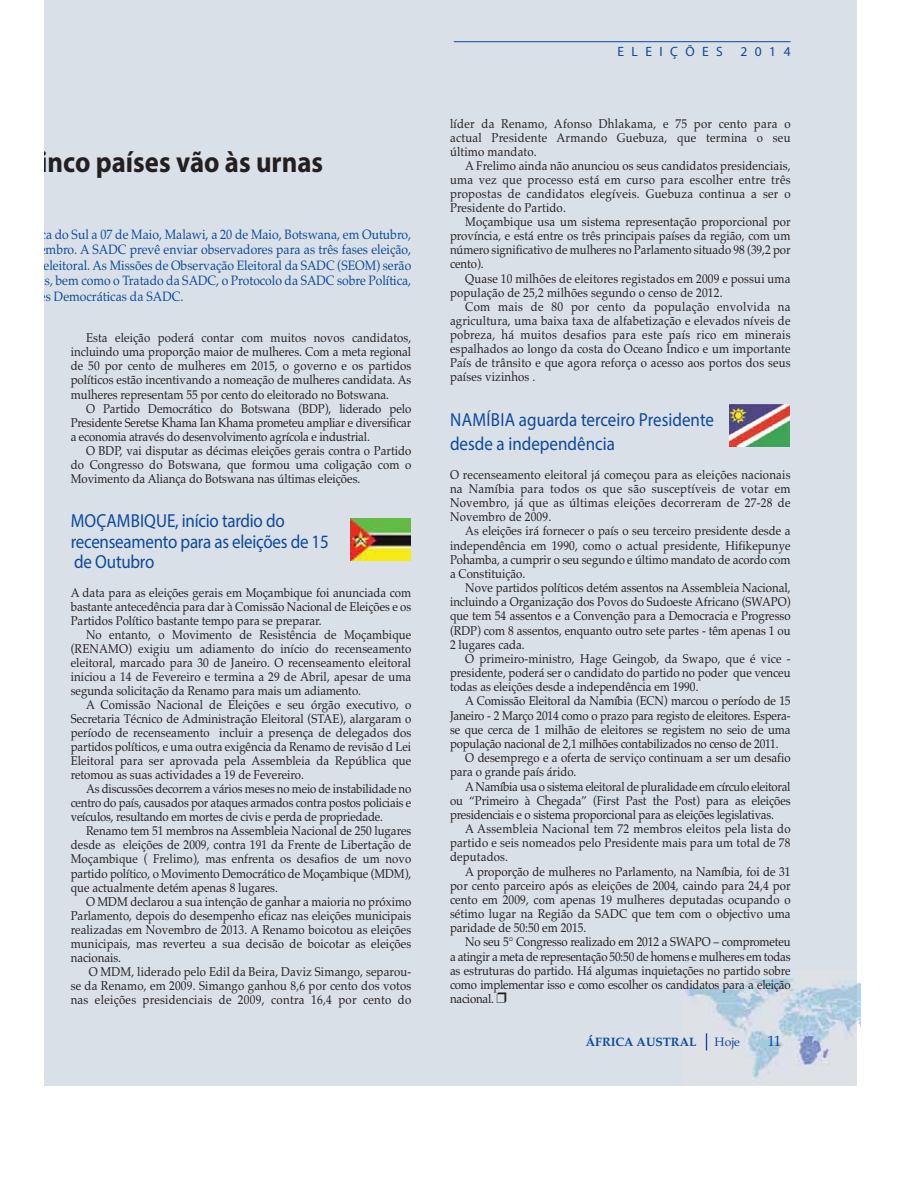
<style>
.page{position:relative;width:918px;height:1188px;background:#fff}
.page>*{position:absolute;margin:0;border:0;box-sizing:border-box;transform-origin:0 0}
.t1{font:700 29.7px "Myriad Pro";color:#231f20;scale:.9 1}
.t2{font:18.9px/20.2px "Myriad Pro";letter-spacing:-.005em;color:#0c499c;scale:.9 1}
.t3{font:14.85px "Palatino";color:#0c499c}
.t4{font:13.5px/15.6px "Palatino";color:#0c499c;text-align:justify;scale:.9 1}
.t5{font:13.5px "Myriad";letter-spacing:.55em;color:#0c499c}
.t6{font:12.75px/14.1px "Palatino";color:#231f20;text-align:justify;scale:.9 1}
.t7{font:12.75px "Palatino";letter-spacing:-.02em;color:#231f20;scale:.9 1}
.t8{font:12.75px "Palatino";letter-spacing:.025em;color:#231f20;scale:.9 1}
.t9{font:700 12.15px "Palatino";color:#0c499c}
.t10{font:12.15px "Palatino";color:#0c499c}
</style>
<div class="page">
<div style="left:44px;top:0;width:813px;height:1086px;background:#dae0e7"></div>
<img style="left:683px;top:971px;width:178px;height:108px">
<svg style="left:706px;top:1033px;width:1px;height:17px"></svg>
<hr style="left:454px;top:41px;width:337px;height:1px;background:#0c499c">
<img style="left:351px;top:519px;width:59px;height:41px">
<img style="left:730px;top:404px;width:59px;height:42px">
<h1 class="t1" style="left:40px;top:145px;width:316px">inco países vão às urnas</h1>
<p class="t4" style="left:40px;top:228px;width:414px">ca do Sul a 07 de Maio, Malawi, a 20 de Maio, Botswana, em Outubro, embro. A SADC prevê enviar observadores para as três fases eleição, eleitoral. As Missões de Observação Eleitoral da SADC (SEOM) serão is, bem como o Tratado da SADC, o Protocolo da SADC sobre Política, es Democráticas da SADC.</p>
<p class="t6" style="left:71px;top:332px;width:380px;text-indent:15px">Esta eleição poderá contar com muitos novos candidatos, incluindo uma proporção maior de mulheres. Com a meta regional de 50 por cento de mulheres em 2015, o governo e os partidos políticos estão incentivando a nomeação de mulheres candidata. As mulheres representam 55 por cento do eleitorado no Botswana.</p>
<p class="t6" style="left:71px;top:403px;width:380px;text-indent:15px">O Partido Democrático do Botswana (BDP), liderado pelo Presidente Seretse Khama Ian Khama prometeu ampliar e diversificar a economia através do desenvolvimento agrícola e industrial.</p>
<p class="t6" style="left:71px;top:445px;width:380px;text-indent:15px">O BDP, vai disputar as décimas eleições gerais contra o Partido do Congresso do Botswana, que formou uma coligação com o Movimento da Aliança do Botswana nas últimas eleições.</p>
<h2 class="t2" style="left:71px;top:513px;width:288px">MOÇAMBIQUE, início tardio do recenseamento para as eleições de 15 de Outubro</h2>
<p class="t6" style="left:71px;top:587px;width:380px">A data para as eleições gerais em Moçambique foi anunciada com bastante antecedência para dar à Comissão Nacional de Eleições e os Partidos Político bastante tempo para se preparar.</p>
<p class="t6" style="left:71px;top:629px;width:380px;text-indent:15px">No entanto, o Movimento de Resistência de Moçambique (RENAMO) exigiu um adiamento do início do recenseamento eleitoral, marcado para 30 de Janeiro. O recenseamento eleitoral iniciou a 14 de Fevereiro e termina a 29 de Abril, apesar de uma segunda solicitação da Renamo para mais um adiamento.</p>
<p class="t6" style="left:71px;top:699px;width:380px;text-indent:15px">A Comissão Nacional de Eleições e seu órgão executivo, o Secretaria Técnico de Administração Eleitoral (STAE), alargaram o período de recenseamento incluir a presença de delegados dos partidos políticos, e uma outra exigência da Renamo de revisão d Lei Eleitoral para ser aprovada pela Assembleia da República que retomou as suas actividades a 19 de Fevereiro.</p>
<p class="t6" style="left:71px;top:783px;width:380px;text-indent:15px">As discussões decorrem a vários meses no meio de instabilidade no centro do país, causados por ataques armados contra postos policiais e veículos, resultando em mortes de civis e perda de propriedade.</p>
<p class="t6" style="left:71px;top:825px;width:380px;text-indent:15px">Renamo tem 51 membros na Assembleia Nacional de 250 lugares desde as eleições de 2009, contra 191 da Frente de Libertação de Moçambique ( Frelimo), mas enfrenta os desafios de um novo partido político, o Movimento Democrático de Moçambique (MDM), que actualmente detém apenas 8 lugares.</p>
<p class="t6" style="left:71px;top:896px;width:380px;text-indent:15px">O MDM declarou a sua intenção de ganhar a maioria no próximo Parlamento, depois do desempenho eficaz nas eleições municipais realizadas em Novembro de 2013. A Renamo boicotou as eleições municipais, mas reverteu a sua decisão de boicotar as eleições nacionais.</p>
<p class="t6" style="left:71px;top:966px;width:380px;text-indent:18px">O MDM, liderado pelo Edil da Beira, Daviz Simango, separou&shy;se da Renamo, em 2009. Simango ganhou 8,6 por cento dos votos nas eleições presidenciais de 2009, contra 16,4 por cento do</p>
<p class="t5" style="left:618px;top:46px;width:107px">ELEIÇÕES</p>
<p class="t5" style="left:741px;top:46px;width:51px">2014</p>
<p class="t6" style="left:450px;top:118px;width:380px">líder da Renamo, Afonso Dhlakama, e 75 por cento para o actual Presidente Armando Guebuza, que termina o seu último mandato.</p>
<p class="t6" style="left:450px;top:160px;width:380px;text-indent:15px">A Frelimo ainda não anunciou os seus candidatos presidenciais, uma vez que processo está em curso para escolher entre três propostas de candidatos elegíveis. Guebuza continua a ser o Presidente do Partido.</p>
<p class="t6" style="left:450px;top:216px;width:380px;text-indent:15px">Moçambique usa um sistema representação proporcional por província, e está entre os três principais países da região, com um número significativo de mulheres no Parlamento situado 98 (39,2 por cento).</p>
<p class="t6" style="left:450px;top:273px;width:380px;text-indent:15px">Quase 10 milhões de eleitores registados em 2009 e possui uma população de 25,2 milhões segundo o censo de 2012.</p>
<p class="t6" style="left:450px;top:301px;width:380px;text-indent:15px">Com mais de 80 por cento da população envolvida na agricultura, uma baixa taxa de alfabetização e elevados níveis de pobreza, há muitos desafios para este país rico em minerais espalhados ao longo da costa do Oceano Índico e um importante País de trânsito e que agora reforça o acesso aos portos dos seus países vizinhos .</p>
<h2 class="t2" style="left:450px;top:410px;width:295px;line-height:23.7px">NAMÍBIA aguarda terceiro Presidente desde a independência</h2>
<p class="t6" style="left:450px;top:469px;width:380px">O recenseamento eleitoral já começou para as eleições nacionais na Namíbia para todos os que são susceptíveis de votar em Novembro, já que as últimas eleições decorreram de 27-28 de Novembro de 2009.</p>
<p class="t6" style="left:450px;top:525px;width:380px;text-indent:15px">As eleições irá fornecer o país o seu terceiro presidente desde a independência em 1990, como o actual presidente, Hifikepunye Pohamba, a cumprir o seu segundo e último mandato de acordo com a Constituição.</p>
<p class="t6" style="left:450px;top:582px;width:380px;text-indent:15px">Nove partidos políticos detém assentos na Assembleia Nacional, incluindo a Organização dos Povos do Sudoeste Africano (SWAPO) que tem 54 assentos e a Convenção para a Democracia e Progresso (RDP) com 8 assentos, enquanto outro sete partes - têm apenas 1 ou 2 lugares cada.</p>
<p class="t6" style="left:450px;top:653px;width:380px;text-indent:15px">O primeiro-ministro, Hage Geingob, da Swapo, que é vice - presidente, poderá ser o candidato do partido no poder que venceu todas as eleições desde a independência em 1990.</p>
<p class="t6" style="left:465px;top:696px;width:363px">A Comissão Eleitoral da Namíbia (ECN) marcou o período de 15</p>
<p class="t6" style="left:450px;top:710px;width:380px">Janeiro - 2 Março 2014 como o prazo para registo de eleitores. Espera-</p>
<p class="t6" style="left:450px;top:724px;width:380px">se que cerca de 1 milhão de eleitores se registem no seio de uma</p>
<p class="t6" style="left:450px;top:738px;width:367px">população nacional de 2,1 milhões contabilizados no censo de 2011.</p>
<p class="t6" style="left:465px;top:752px;width:363px">O desemprego e a oferta de serviço continuam a ser um desafio</p>
<p class="t6" style="left:450px;top:766px;width:142px">para o grande país árido.</p>
<p class="t7" style="left:465px;top:781px;width:363px">A Namíbia usa o sistema eleitoral de pluralidade em círculo eleitoral</p>
<p class="t6" style="left:450px;top:795px;width:380px">ou “Primeiro à Chegada” (First Past the Post) para as eleições</p>
<p class="t6" style="left:450px;top:809px;width:362px">presidenciais e o sistema proporcional para as eleições legislativas.</p>
<p class="t8" style="left:465px;top:824px;width:363px">A Assembleia Nacional tem 72 membros eleitos pela lista do</p>
<p class="t6" style="left:450px;top:837px;width:380px">partido e seis nomeados pelo Presidente mais para um total de 78</p>
<p class="t6" style="left:450px;top:851px;width:66px">deputados.</p>
<p class="t6" style="left:465px;top:866px;width:363px">A proporção de mulheres no Parlamento, na Namíbia, foi de 31</p>
<p class="t6" style="left:450px;top:880px;width:380px">por cento parceiro após as eleições de 2004, caindo para 24,4 por</p>
<p class="t6" style="left:450px;top:894px;width:380px">cento em 2009, com apenas 19 mulheres deputadas ocupando o</p>
<p class="t6" style="left:450px;top:908px;width:380px">sétimo lugar na Região da SADC que tem com o objectivo uma</p>
<p class="t6" style="left:450px;top:922px;width:153px">paridade de 50:50 em 2015.</p>
<p class="t6" style="left:465px;top:937px;width:363px">No seu 5° Congresso realizado em 2012 a SWAPO – comprometeu</p>
<p class="t7" style="left:450px;top:951px;width:380px">a atingir a meta de representação 50:50 de homens e mulheres em todas</p>
<p class="t6" style="left:450px;top:965px;width:380px">as estruturas do partido. Há algumas inquietações no partido sobre</p>
<p class="t6" style="left:450px;top:979px;width:380px">como implementar isso e como escolher os candidatos para a eleição</p>
<p class="t6" style="left:450px;top:993px;width:51px">nacional.</p>
<p class="t9" style="left:586px;top:1037px;width:112px">ÁFRICA AUSTRAL</p>
<p class="t10" style="left:715px;top:1037px;width:27px">Hoje</p>
<p class="t3" style="left:767px;top:1035px;width:16px">11</p>
</div>
